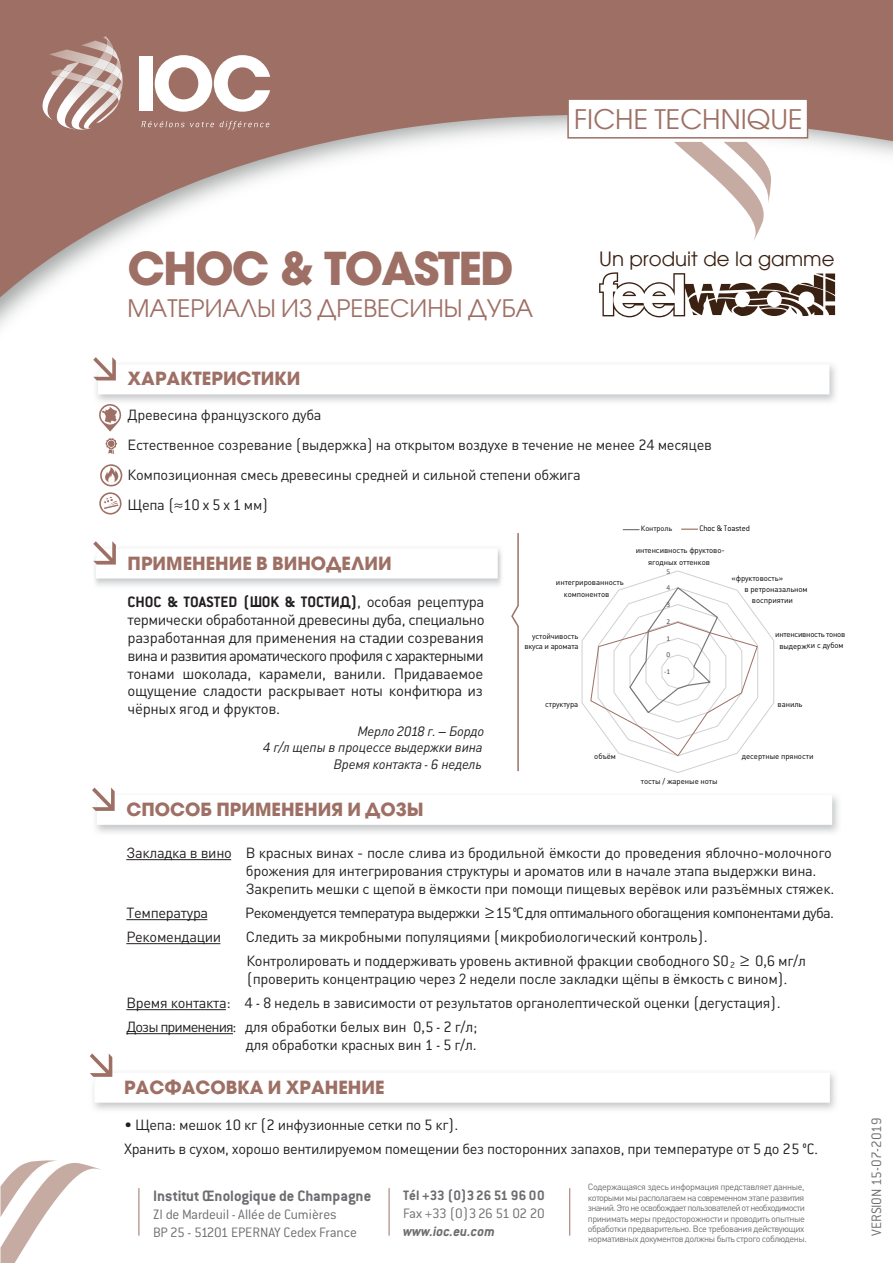
<style>
.page{position:relative;width:893px;height:1263px;background:#fff}
.page>*{position:absolute;margin:0;border:0;box-sizing:border-box;transform-origin:0 0}
.t1{font:700 45px "Avant Garde LT";letter-spacing:-.04em;color:#9e7065}
.t2{font:27px "Avant Garde LT";color:#9e7065}
.t3{font:24px "Avant Garde Gothic C";color:#9e7065}
.t4{font:19.65px "Avant Garde LT";color:#3b2112}
.t5{font:700 18px "Avant Garde Gothic ITC";color:#9e7065}
.t6{font:700 16.5px "Conduit ITC";color:#6c6d70}
.t7{font:16.5px "Conduit ITC Light";color:#231f20}
.t8{font:15px "Conduit ITC Light";letter-spacing:-.01em;color:#6c6d70}
.t9{font:700 15px "Conduit ITC";color:#6c6d70}
.t10{font:15px "Conduit ITC Light";letter-spacing:-.03em;color:#6c6d70}
.t11{font:italic 700 15px "Conduit ITC";color:#6c6d70}
.t12{font:14.85px/18px "DIN Pro";letter-spacing:-.02em;color:#231f20;text-align:justify}
.t13{font:14.55px/24px "DIN Pro";letter-spacing:-.02em;color:#231f20}
.t14{font:14.55px "DIN Pro";letter-spacing:-.05em;color:#231f20}
.t15{font:italic 13.5px/16.5px "DIN Pro";letter-spacing:-.015em;color:#231f20;text-align:right}
.t16{font:9.6px "Conduit ITC Light";color:#231f20}
.t17{font:9px/10.4px "DIN Pro";letter-spacing:-.05em;color:#6c6d70}
.t18{font:8.85px "Conduit ITC Light";letter-spacing:-.005em;color:#000001}
.t19{font:7.8px/11.4px "DIN Pro";letter-spacing:-.01em;color:#000001}
.t20{font:7.8px "DIN Pro";letter-spacing:-.035em;color:#000001}
.t21{font:7.5px "Calibri";color:#515455}
.t22{font:7.5px "DIN Pro";letter-spacing:-.01em;color:#000001}
.s1{font-family:"Conduit ITC Light";font-size:16.5px}
.s2{font-family:"DIN Pro";font-size:14.55px}
.s3{font-size:16.8px}
.s4{font-family:"DIN Pro";font-size:14.25px}
.s5{font-family:"Conduit ITC";font-weight:700;font-size:16.5px}
.s6{font-family:"ITC Conduit Cyrillic";font-size:16.65px}
.s7{font-family:"Conduit ITC";font-weight:300;font-size:15px}
</style>
<div class="page">
<svg style="left:0;top:0;width:893px;height:327px"></svg>
<svg style="left:0;top:1160px;width:101px;height:103px"></svg>
<svg style="left:567px;top:59px;width:242px;height:80px"></svg>
<hr style="left:139px;top:1188px;width:1px;height:47px;background:#9e7065">
<hr style="left:389px;top:1188px;width:1px;height:47px;background:#9e7065">
<hr style="left:569px;top:1188px;width:1px;height:47px;background:#9e7065">
<img style="left:49px;top:49px;width:6px;height:13px">
<img style="left:121px;top:75px;width:2px;height:54px">
<img style="left:113px;top:105px;width:8px;height:25px">
<img style="left:55px;top:36px;width:58px;height:94px">
<img style="left:93px;top:58px;width:6px;height:12px">
<img style="left:79px;top:76px;width:17px;height:9px">
<svg style="left:99px;top:36px;width:23px;height:69px;background:#c4aca5"></svg>
<img style="left:39px;top:62px;width:40px;height:59px">
<svg style="left:58px;top:70px;width:13px;height:8px"></svg>
<svg style="left:141px;top:121px;width:73px;height:6px"></svg>
<svg style="left:220px;top:121px;width:49px;height:8px"></svg>
<div style="left:139px;top:56px;width:14px;height:55px;background:#fff"></div>
<svg style="left:155px;top:55px;width:115px;height:57px"></svg>
<img style="left:674px;top:142px;width:92px;height:100px">
<img style="left:724px;top:142px;width:47px;height:62px">
<svg style="left:93px;top:357px;width:736px;height:37px"></svg>
<svg style="left:92px;top:787px;width:740px;height:38px"></svg>
<svg style="left:599px;top:272px;width:236px;height:45px"></svg>
<svg style="left:99px;top:404px;width:23px;height:28px"></svg>
<svg style="left:105px;top:438px;width:12px;height:16px"></svg>
<svg style="left:100px;top:464px;width:22px;height:22px"></svg>
<svg style="left:102px;top:466px;width:19px;height:19px"></svg>
<svg style="left:105px;top:467px;width:13px;height:15px"></svg>
<svg style="left:623px;top:529px;width:16px;height:1px"></svg>
<svg style="left:682px;top:529px;width:15px;height:1px"></svg>
<svg style="left:99px;top:492px;width:23px;height:22px"></svg>
<svg style="left:101px;top:494px;width:19px;height:19px"></svg>
<svg style="left:103px;top:496px;width:16px;height:14px"></svg>
<hr style="left:126px;top:859px;width:105px;height:1px;background:#231f20">
<hr style="left:126px;top:919px;width:81px;height:1px;background:#231f20">
<hr style="left:126px;top:943px;width:94px;height:1px;background:#231f20">
<hr style="left:126px;top:1033px;width:107px;height:1px;background:#231f20">
<svg style="left:90px;top:1053px;width:740px;height:50px"></svg>
<hr style="left:126px;top:1009px;width:100px;height:1px;background:#231f20">
<svg style="left:511px;top:533px;width:8px;height:239px"></svg>
<svg style="left:581px;top:570px;width:193px;height:203px"></svg>
<img style="left:94px;top:549px;width:408px;height:37px">
<svg style="left:93px;top:541px;width:405px;height:37px"></svg>
<h2 class="t2" style="left:574px;top:103px;width:230px">FICHE TECHNIQUE</h2>
<h1 class="t1" style="left:128px;top:239px;width:388px">CHOC &amp; TOASTED</h1>
<h3 class="t3" style="left:128px;top:294px;width:407px">МАТЕРИАЛЫ ИЗ ДРЕВЕСИНЫ ДУБА</h3>
<p class="t5" style="left:128px;top:366px;width:174px">ХАРАКТЕРИСТИКИ</p>
<h3 class="t4" style="left:599px;top:247px;width:237px">Un produit de la gamme</h3>
<p class="t13" style="left:128px;top:398px;width:586px;line-height:30px">Древесина французского дуба<br>Естественное созревание <span class="s1">(</span>выдержка<span class="s1">)</span> на открытом воздухе в течение не менее <span class="s1">24</span> месяцев<br>Композиционная смесь древесины средней и сильной степени обжига</p>
<p class="t7" style="left:128px;top:495px;width:142px"><span class="s2">Щепа</span> (≈<span class="s3">10</span> x <span class="s3">5</span> x <span class="s3">1</span> <span class="s4">мм</span>)</p>
<p class="t5" style="left:128px;top:551px;width:266px">ПРИМЕНЕНИЕ В ВИНОДЕЛИИ</p>
<p class="t12" style="left:128px;top:591px;width:359px"><span class="s5">CHOC &amp; TOASTED (</span><span class="s6">ШОК</span> <span class="s5">&amp;</span> <span class="s6">ТОСТИД</span><span class="s5">)</span>, особая рецептура термически обработанной древесины дуба, специально разработанная для применения на стадии созревания вина и развития ароматического профиля с характерными тонами шоколада, карамели, ванили. Придаваемое</p>
<p class="t12" style="left:128px;top:681px;width:357px">ощущение сладости раскрывает ноты конфитюра из</p>
<p class="t12" style="left:128px;top:698px;width:154px">чёрных ягод и фруктов.</p>
<p class="t15" style="left:263px;top:721px;width:223px">Мерло <span class="s7">2018</span> г. <span class="s7">–</span> Бордо<br><span class="s7">4</span> г/л щепы в процессе выдержки вина<br>Время контакта <span class="s7">- 6</span> недель</p>
<p class="t5" style="left:126px;top:797px;width:299px">СПОСОБ ПРИМЕНЕНИЯ И ДОЗЫ</p>
<p class="t22" style="left:641px;top:523px;width:33px">Контроль</p>
<p class="t18" style="left:699px;top:523px;width:52px">Choc &amp; Toasted</p>
<p class="t19" style="left:636px;top:544px;width:91px">интенсивность фруктово-</p>
<p class="t19" style="left:648px;top:556px;width:63px">ягодных оттенков</p>
<p class="t19" style="left:564px;top:577px;width:61px;text-indent:-8px">интегрированность компонентов</p>
<p class="t21" style="left:666px;top:566px;width:5px">5</p>
<p class="t21" style="left:666px;top:583px;width:5px">4</p>
<p class="t21" style="left:666px;top:599px;width:5px">3</p>
<p class="t21" style="left:666px;top:616px;width:5px">2</p>
<p class="t19" style="left:731px;top:572px;width:53px">«фруктовость»</p>
<p class="t19" style="left:744px;top:583px;width:65px">в ретроназальном</p>
<p class="t19" style="left:752px;top:594px;width:43px">восприятии</p>
<p class="t20" style="left:775px;top:629px;width:71px">интенсивность тонов</p>
<p class="t19" style="left:532px;top:630px;width:48px">устойчивость</p>
<p class="t21" style="left:666px;top:633px;width:5px">1</p>
<p class="t19" style="left:524px;top:640px;width:56px">вкуса и аромата</p>
<p class="t19" style="left:779px;top:640px;width:66px;rotate:-1deg">выдержки с дубом</p>
<p class="t21" style="left:666px;top:650px;width:5px">0</p>
<p class="t19" style="left:545px;top:698px;width:35px">структура</p>
<p class="t19" style="left:594px;top:750px;width:23px">объём</p>
<p class="t21" style="left:664px;top:666px;width:8px">-1</p>
<p class="t19" style="left:641px;top:775px;width:78px">тосты / жареные ноты</p>
<p class="t19" style="left:778px;top:698px;width:27px">ваниль</p>
<p class="t19" style="left:742px;top:750px;width:73px">десертные пряности</p>
<p class="t13" style="left:246px;top:842px;width:590px;line-height:18px;text-indent:-120px">Закладка в вино В красных винах - после слива из бродильной ёмкости до проведения яблочно-молочного брожения для интегрирования структуры и ароматов или в начале этапа выдержки вина.<br>Закрепить мешки с щепой в ёмкости при помощи пищевых верёвок или разъёмных стяжек.</p>
<p class="t13" style="left:126px;top:899px;width:83px">Температура</p>
<p class="t14" style="left:245px;top:901px;width:590px">Рекомендуется температура выдержки <span class="s1">≥ 15 °C</span> для оптимального обогащения компонентами дуба.</p>
<p class="t13" style="left:126px;top:923px;width:97px">Рекомендации</p>
<p class="t13" style="left:246px;top:923px;width:562px">Следить за микробными популяциями <span class="s1">(</span>микробиологический контроль<span class="s1">)</span>.<br>Контролировать и поддерживать уровень активной фракции свободного <span class="s1">SO ≥ 0,6</span> мг/л</p>
<p class="t16" style="left:730px;top:959px;width:6px">2</p>
<p class="t13" style="left:126px;top:965px;width:663px;text-indent:120px"><span class="s1">(</span>проверить концентрацию через 2 недели после закладки щёпы в ёмкость с вином<span class="s1">).<br></span>Время контакта: <span class="s1">4 - 8</span> недель в зависимости от результатов органолептической оценки <span class="s1">(</span>дегустация<span class="s1">)</span>.<br>Дозы применения<span class="s1">:</span> для обработки белых вин <span class="s1">0,5 - 2</span> г/л;</p>
<p class="t13" style="left:246px;top:1031px;width:232px">для обработки красных вин <span class="s1">1 - 5</span> г/л.</p>
<p class="t5" style="left:124px;top:1075px;width:262px">РАСФАСОВКА И ХРАНЕНИЕ</p>
<p class="t13" style="left:124px;top:1111px;width:695px"><span class="s1">•</span> Щепа: мешок <span class="s1">10</span> кг <span class="s1">(2</span> инфузионные сетки по <span class="s1">5</span> кг<span class="s1">)</span>.<br>Хранить в сухом, хорошо вентилируемом помещении без посторонних запахов, при температуре от <span class="s1">5</span> до <span class="s1">25 °C.</span></p>
<p class="t6" style="left:153px;top:1185px;width:220px">Institut Œnologique de Champagne</p>
<p class="t9" style="left:403px;top:1186px;width:143px">Tél +33 (0)3 26 51 96 00</p>
<p class="t11" style="left:403px;top:1222px;width:93px">www.ioc.eu.com</p>
<p class="t8" style="left:153px;top:1205px;width:185px">ZI de Mardeuil - Allée de Cumières</p>
<p class="t10" style="left:403px;top:1204px;width:143px">Fax +33 (0)3 26 51 02 20</p>
<p class="t8" style="left:153px;top:1223px;width:205px">BP 25 - 51201 EPERNAY Cedex France</p>
<p class="t17" style="left:588px;top:1181px;width:221px">Содержащаяся здесь информация представляет данные, которыми мы располагаем на современном этапе развития знаний. Это не освобождает пользователей от необходимости принимать меры предосторожности и проводить опытные обработки предварительно. Все требования действующих нормативных документов должны быть строго соблюдены.</p>
<p class="t8" style="left:867px;top:1235px;width:120px;rotate:-90deg">VERSION 15-07-2019</p>
</div>
